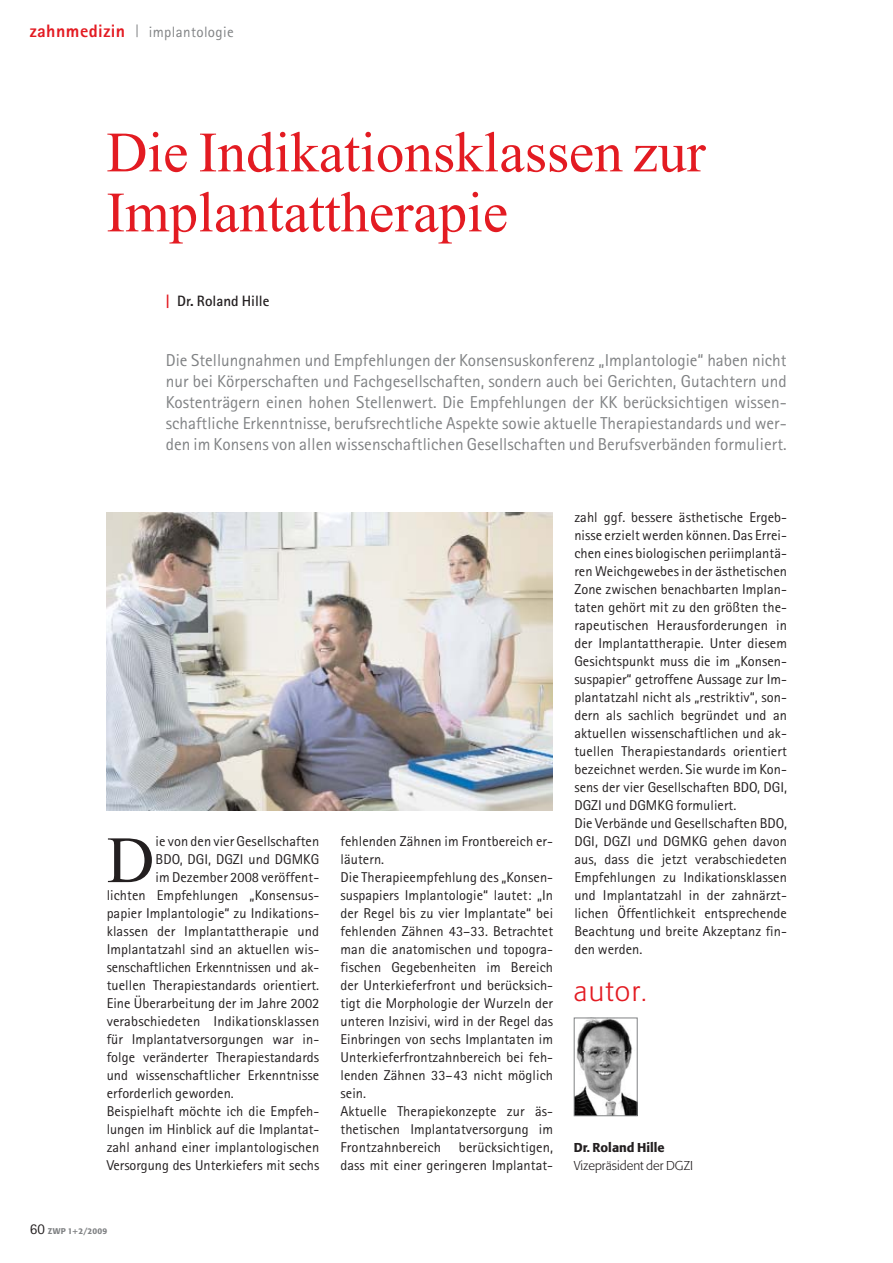
<style>
.page{position:relative;width:893px;height:1263px;background:#fff}
.page>*{position:absolute;margin:0;border:0;box-sizing:border-box;transform-origin:0 0}
.t1{font:66px "Times New Roman";color:#231f20}
.t2{font:57px/60px "Times New Roman";color:#e31b22}
.t3{font:300 28.5px "Formata";letter-spacing:.05em;color:#e31b22}
.t4{font:800 18px "Rotis Sans Serif";letter-spacing:.025em;color:#e31b22}
.t5{font:17.25px/21px "Rotis Sans Serif";letter-spacing:.005em;color:#808284;text-align:justify}
.t6{font:700 15px "Rotis Sans Serif";color:#231f20}
.t7{font:15px "Rotis Sans Serif";letter-spacing:.025em;color:#808284}
.t8{font:14.25px/18px "Rotis Sans Serif";letter-spacing:.005em;color:#231f20}
.t9{font:300 12.75px "Formata";color:#231f20}
.t10{font:500 12.75px "Formata";color:#231f20}
.t11{font:500 8.25px "Formata";letter-spacing:.02em;color:#808284}
.s1{color:#e31b22}
.s2{font-family:"Rotis Sans Serif";font-weight:400;font-size:15px;color:#231f20}
.s3{font-size:24px}
</style>
<div class="page">
<svg style="left:137px;top:24px;width:1px;height:13px"></svg>
<img style="left:576px;top:1019px;width:60px;height:95px">
<div style="left:574px;top:1017px;width:64px;height:99px;border:1px solid #808284"></div>
<img style="left:106px;top:512px;width:447px;height:298px">
<p class="t4" style="left:30px;top:25px;width:97px">zahnmedizin</p>
<p class="t7" style="left:149px;top:27px;width:86px">implantologie</p>
<h2 class="t2" style="left:106px;top:128px;width:601px">Die Indikationsklassen zur<br>Implantattherapie</h2>
<p class="t6" style="left:166px;top:296px;width:105px"><span class="s1">|</span> Dr. Roland Hille</p>
<p class="t5" style="left:166px;top:351px;width:622px">Die Stellungnahmen und Empfehlungen der Konsensuskonferenz „Implantologie“ haben nicht nur bei Körperschaften und Fachgesellschaften, sondern auch bei Gerichten, Gutachtern und Kostenträgern einen hohen Stellenwert. Die Empfehlungen der KK berücksichtigen wissen&shy;schaftliche Erkenntnisse, berufsrechtliche Aspekte sowie aktuelle Therapiestandards und wer&shy;den im Konsens von allen wissenschaftlichen Gesellschaften und Berufsverbänden formuliert.</p>
<h1 class="t1" style="left:107px;top:836px;width:49px">D</h1>
<p class="t8" style="left:156px;top:834px;width:165px">ie von den vier Gesellschaften</p>
<p class="t8" style="left:156px;top:852px;width:165px">BDO, DGI, DGZI und DGMKG</p>
<p class="t8" style="left:156px;top:870px;width:165px">im Dezember 2008 veröffent-</p>
<p class="t8" style="left:107px;top:888px;width:214px">lichten Empfehlungen „Konsensus-</p>
<p class="t8" style="left:107px;top:906px;width:214px">papier Implantologie“ zu Indikations-</p>
<p class="t8" style="left:107px;top:924px;width:214px">klassen der Implantattherapie und</p>
<p class="t8" style="left:107px;top:942px;width:214px">Implantatzahl sind an aktuellen wis-</p>
<p class="t8" style="left:107px;top:960px;width:214px">senschaftlichen Erkenntnissen und ak-</p>
<p class="t8" style="left:107px;top:978px;width:214px">tuellen Therapiestandards orientiert.</p>
<p class="t8" style="left:107px;top:996px;width:214px">Eine Überarbeitung der im Jahre 2002</p>
<p class="t8" style="left:107px;top:1014px;width:214px">verabschiedeten Indikationsklassen</p>
<p class="t8" style="left:107px;top:1032px;width:214px">für Implantatversorgungen war in-</p>
<p class="t8" style="left:107px;top:1050px;width:214px">folge veränderter Therapiestandards</p>
<p class="t8" style="left:107px;top:1068px;width:214px">und wissenschaftlicher Erkenntnisse</p>
<p class="t8" style="left:107px;top:1086px;width:129px">erforderlich geworden.</p>
<p class="t8" style="left:107px;top:1104px;width:214px">Beispielhaft möchte ich die Empfeh-</p>
<p class="t8" style="left:107px;top:1122px;width:214px">lungen im Hinblick auf die Implantat-</p>
<p class="t8" style="left:107px;top:1140px;width:214px">zahl anhand einer implantologischen</p>
<p class="t8" style="left:107px;top:1158px;width:214px">Versorgung des Unterkiefers mit sechs</p>
<p class="t11" style="left:30px;top:1227px;width:79px"><span class="s2">60</span> ZWP 1+2/2009</p>
<p class="t8" style="left:340px;top:834px;width:214px">fehlenden Zähnen im Frontbereich er&shy;läutern.<br>Die Therapieempfehlung des „Konsen&shy;suspapiers Implantologie“ lautet: „In der Regel bis zu vier Implantate“ bei fehlenden Zähnen 43–33. Betrachtet man die anatomischen und topogra&shy;fischen Gegebenheiten im Bereich der Unterkieferfront und berücksich&shy;tigt die Morphologie der Wurzeln der unteren Inzisivi, wird in der Regel das Einbringen von sechs Implantaten im Unterkieferfrontzahnbereich bei feh&shy;lenden Zähnen 33–43 nicht möglich sein.<br>Aktuelle Therapiekonzepte zur äs&shy;thetischen Implantatversorgung im Frontzahnbereich berücksichtigen, dass mit einer geringeren Implantat-</p>
<p class="t8" style="left:574px;top:510px;width:214px">zahl ggf. bessere ästhetische Ergeb&shy;nisse erzielt werden können. Das Errei&shy;chen eines biologischen periimplantä&shy;ren Weichgewebes in der ästhetischen Zone zwischen benachbarten Implan&shy;taten gehört mit zu den größten the&shy;rapeutischen Herausforderungen in der Implantattherapie. Unter diesem Gesichtspunkt muss die im „Konsen&shy;suspapier“ getroffene Aussage zur Im&shy;plantatzahl nicht als „restriktiv“, son&shy;dern als sachlich begründet und an aktuellen wissenschaftlichen und ak&shy;tuellen Therapiestandards orientiert bezeichnet werden. Sie wurde im Kon&shy;sens der vier Gesellschaften BDO, DGI, DGZI und DGMKG formuliert.<br>Die Verbände und Gesellschaften BDO, DGI, DGZI und DGMKG gehen davon aus, dass die jetzt verabschiedeten Empfehlungen zu Indikationsklassen und Implantatzahl in der zahnärzt&shy;lichen Öffentlichkeit entsprechende Beachtung und breite Akzeptanz fin&shy;den werden.</p>
<h3 class="t3" style="left:574px;top:978px;width:74px">autor<span class="s3">.</span></h3>
<p class="t10" style="left:574px;top:1142px;width:92px">Dr. Roland Hille</p>
<p class="t9" style="left:574px;top:1160px;width:121px">Vizepräsident der DGZI</p>
</div>
